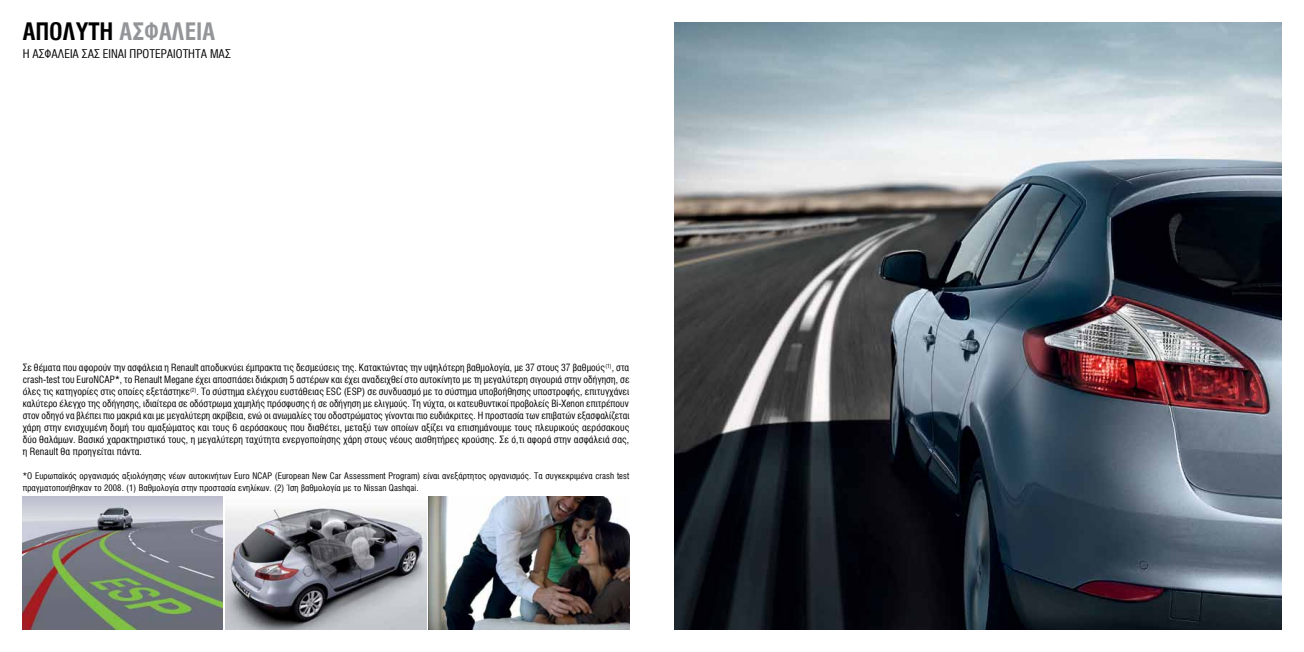
<style>
.page{position:relative;width:1304px;height:652px;background:#fff}
.page>*{position:absolute;margin:0;border:0;box-sizing:border-box;transform-origin:0 0}
.t1{font:700 24px "Mg Helvetica Cond";color:#939598}
.t2{font:12px "Mg Helvetica Cond";color:#000}
.t3{font:10px/12px "Mg Helvetica Cond";letter-spacing:.01em;color:#000;text-align:justify}
.t4{font:9px/12px "Mg Helvetica Cond";letter-spacing:.01em;color:#000}
.s1{color:#000}
</style>
<div class="page">
<img style="left:675px;top:23px;width:606px;height:606px">
<img style="left:429px;top:497px;width:200px;height:132px">
<img style="left:226px;top:508px;width:200px;height:121px">
<img style="left:23px;top:497px;width:200px;height:132px">
<h1 class="t1" style="left:23px;top:18px;width:194px"><span class="s1">ΑΠΟΛΥΤΗ</span> ΑΣΦΑΛΕΙΑ</h1>
<p class="t2" style="left:23px;top:47px;width:17px">Η ασφάλειά</p>
<p class="t2" style="left:82px;top:47px;width:7px">σας</p>
<p class="t2" style="left:103px;top:47px;width:6px">είναι</p>
<p class="t2" style="left:130px;top:47px;width:7px">προτεραιότητά</p>
<p class="t2" style="left:210px;top:47px;width:8px">μας</p>
<p class="t3" style="left:23px;top:362px;width:608px">Σε θέματα που αφορο‡ν την ασφάλεια η Renault αποδυκν‡ει έμπρακτα τις δεσμε‡σεις της. Κατακτώντας την υψηλότερη βαθμολογία, με 37 στους 37 βαθμο‡ς<sup>(1)</sup>, στα crash-test του EuroNCAP*, το Renault Megane έχει αποσπάσει διάκριση 5 αστέρων και έχει αναδειχθεί στο αυτοκίνητο με τη μεγαλ‡τερη σιγουριά στην οδήγηση, σε όλες τις κατηγορίες στις οποίες εξετάστηκε<sup>(2)</sup>. To σ‡στημα ελέγχου ευστάθειας ESC (ESP) σε συνδυασμό με το σ‡στημα υποβοήθησης υποστροφής, επιτυγχάνει καλ‡τερο έλεγχο της οδήγησης, ιδιαίτερα σε οδόστρωμα χαμηλής πρόσφυσης ή σε οδήγηση με ελιγμο‡ς. Τη ν‡χτα, οι κατευθυντικοί προβολείς Bi-Xenon επιτρέπουν στον οδηγό να βλέπει πιο μακριά και με μεγαλ‡τερη ακρίβεια, ενώ οι ανωμαλίες του οδοστρώματος γίνονται πιο ευδιάκριτες. Η προστασία των επιβατών εξασφαλίζεται χάρη στην ενισχυμένη δομή του αμαξώματος και τους 6 αερόσακους που διαθέτει, μεταξ‡ των οποίων αξίζει να επισημάνουμε τους πλευρικο‡ς αερόσακους δ‡ο θαλάμων. Βασικό χαρακτηριστικό τους, η μεγαλ‡τερη ταχ‡τητα ενεργοποίησης χάρη στους νέους αισθητήρες κρο‡σης. Σε ό,τι αφορά στην ασφάλειά σας, η Renault θα προηγείται πάντα.</p>
<p class="t4" style="left:23px;top:470px;width:608px">*Ο Ευρωπαϊκός οργανισμός αξιολόγησης νέων αυτοκινήτων Euro NCAP (European New Car Assessment Program) είναι ανεξάρτητος οργανισμός. Τα συγκεκριμένα crash test πραγματοποιήθηκαν το 2008. (1) Βαθμολογία στην προστασία ενηλίκων. (2) Ίση βαθμολογία με το Nissan Qashqai.</p>
</div>
